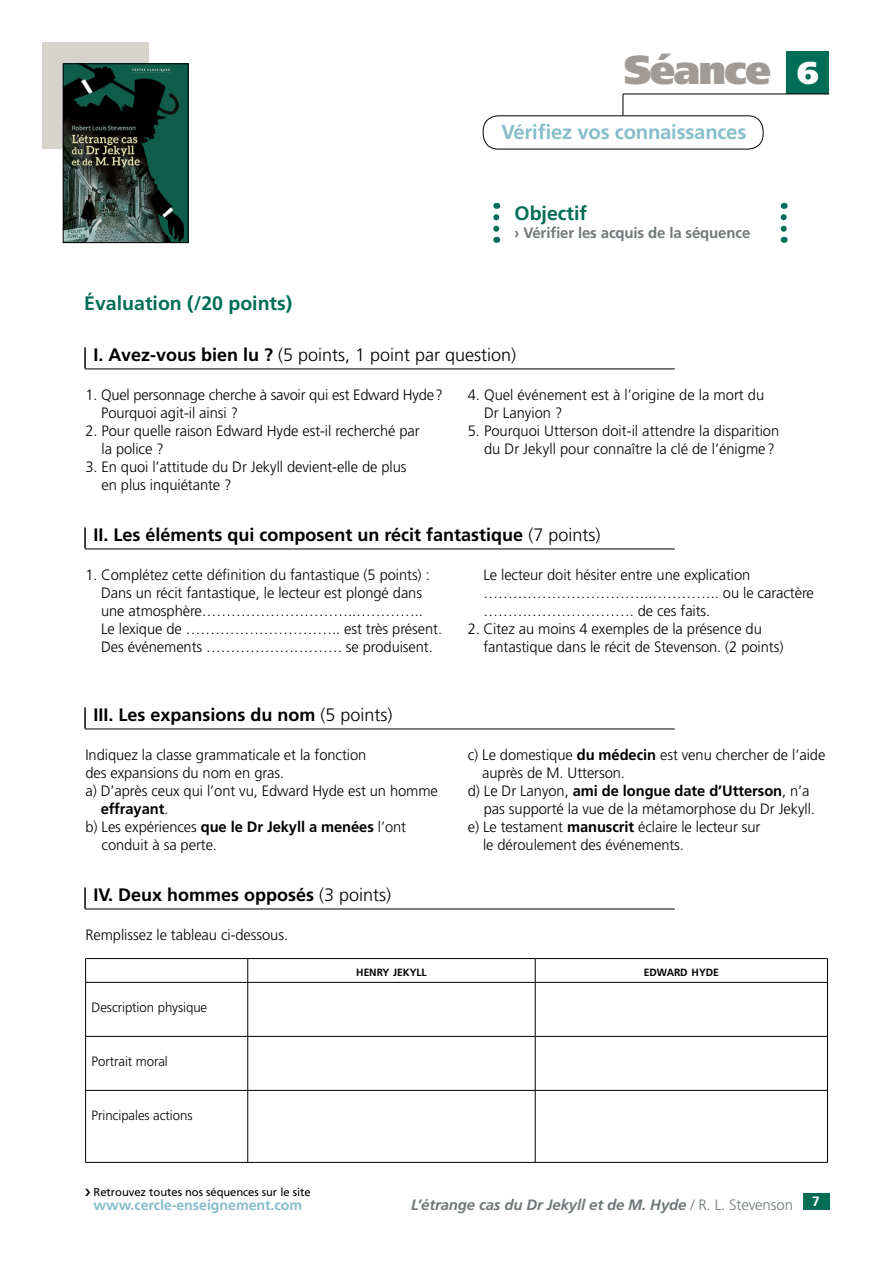
<style>
.page{position:relative;width:893px;height:1263px;background:#fff}
.page>*{position:absolute;margin:0;border:0;box-sizing:border-box;transform-origin:0 0}
.t1{font:900 40.5px "Frutiger LT Std";letter-spacing:-.04em;color:#a09b97}
.t2{font:700 20.25px "Frutiger LT Std";letter-spacing:-.01em;color:#85bdca}
.t3{font:700 19.5px "Frutiger LT Std";color:#006d56}
.t4{font:700 18px "Frutiger LT Std";color:#000}
.t5{font:300 18px "Frutiger LT Std";color:#000}
.t6{font:300 15px/18px "Frutiger LT Std";letter-spacing:-.005em;color:#000}
.t7{font:700 15px "Frutiger LT Std";letter-spacing:-.005em;color:#000}
.t8{font:italic 700 15px "Frutiger LT Std";letter-spacing:-.01em;color:#707879}
.t9{font:700 15px "Frutiger LT Std";letter-spacing:-.01em;color:#707879}
.t10{font:700 14.25px "Frutiger LT Std";letter-spacing:-.005em;color:#85bdca}
.t11{font:300 13.5px "Frutiger LT Std";letter-spacing:-.005em;color:#000}
.t12{font:700 13.5px "Frutiger LT Std";color:#fff}
.t13{font:11.25px "Frutiger LT Std";letter-spacing:-.005em;color:#000}
.t14{font:700 10.5px "Frutiger LT Std";letter-spacing:-.005em;color:#000}
.s1{font-size:31.5px;color:#fff}
.s2{font-weight:700}
.s3{font-weight:300}
.s4{font-weight:300;font-style:normal}
</style>
<div class="page">
<div style="left:43px;top:43px;width:106px;height:106px;background:#d5d3ca"></div>
<img style="left:65px;top:66px;width:121px;height:175px">
<div style="left:63px;top:64px;width:125px;height:179px;border:1px solid #000"></div>
<div style="left:803px;top:1193px;width:26px;height:17px;background:#006d56"></div>
<hr style="left:85px;top:369px;width:590px;height:1px;background:#000">
<hr style="left:85px;top:729px;width:590px;height:1px;background:#000">
<hr style="left:85px;top:549px;width:590px;height:1px;background:#000">
<hr style="left:85px;top:909px;width:590px;height:1px;background:#000">
<hr style="left:84px;top:347px;width:2px;height:22px;background:#000">
<hr style="left:84px;top:707px;width:2px;height:22px;background:#000">
<hr style="left:84px;top:527px;width:2px;height:22px;background:#000">
<hr style="left:84px;top:887px;width:2px;height:22px;background:#000">
<div style="left:787px;top:51px;width:42px;height:43px;background:#006d56"></div>
<svg style="left:623px;top:95px;width:1px;height:20px"></svg>
<hr style="left:623px;top:94px;width:206px;height:1px;background:#000">
<div style="left:483px;top:115px;width:280px;height:34px;border:1px solid #000;border-radius:15px"></div>
<svg style="left:493px;top:217px;width:6px;height:26px"></svg>
<svg style="left:781px;top:217px;width:6px;height:26px"></svg>
<hr style="left:85px;top:958px;width:163px;height:1px;background:#000">
<svg style="left:85px;top:959px;width:1px;height:23px"></svg>
<hr style="left:248px;top:958px;width:287px;height:1px;background:#000">
<svg style="left:247px;top:959px;width:1px;height:23px"></svg>
<hr style="left:535px;top:958px;width:293px;height:1px;background:#000">
<svg style="left:535px;top:959px;width:1px;height:23px"></svg>
<svg style="left:827px;top:959px;width:1px;height:23px"></svg>
<hr style="left:85px;top:982px;width:163px;height:1px;background:#000">
<hr style="left:85px;top:982px;width:1px;height:54px;background:#000">
<hr style="left:248px;top:982px;width:287px;height:1px;background:#000">
<hr style="left:247px;top:982px;width:1px;height:54px;background:#000">
<hr style="left:535px;top:982px;width:293px;height:1px;background:#000">
<hr style="left:535px;top:982px;width:1px;height:54px;background:#000">
<hr style="left:827px;top:982px;width:1px;height:54px;background:#000">
<hr style="left:85px;top:1036px;width:163px;height:1px;background:#000">
<hr style="left:85px;top:1036px;width:1px;height:54px;background:#000">
<hr style="left:248px;top:1036px;width:287px;height:1px;background:#000">
<hr style="left:247px;top:1036px;width:1px;height:54px;background:#000">
<hr style="left:535px;top:1036px;width:293px;height:1px;background:#000">
<hr style="left:535px;top:1036px;width:1px;height:54px;background:#000">
<hr style="left:827px;top:1036px;width:1px;height:54px;background:#000">
<hr style="left:85px;top:1090px;width:163px;height:1px;background:#000">
<hr style="left:85px;top:1090px;width:1px;height:72px;background:#000">
<hr style="left:248px;top:1090px;width:287px;height:1px;background:#000">
<hr style="left:247px;top:1090px;width:1px;height:72px;background:#000">
<hr style="left:535px;top:1090px;width:293px;height:1px;background:#000">
<hr style="left:535px;top:1090px;width:1px;height:72px;background:#000">
<hr style="left:827px;top:1090px;width:1px;height:72px;background:#000">
<hr style="left:85px;top:1162px;width:163px;height:1px;background:#000">
<hr style="left:248px;top:1162px;width:287px;height:1px;background:#000">
<hr style="left:535px;top:1162px;width:293px;height:1px;background:#000">
<h1 class="t1" style="left:624px;top:45px;width:196px">Séance <span class="s1">6</span></h1>
<h2 class="t2" style="left:501px;top:120px;width:246px">Vérifiez vos connaissances</h2>
<h3 class="t3" style="left:84px;top:292px;width:210px">Évaluation (/20 points)</h3>
<h3 class="t3" style="left:515px;top:202px;width:74px">Objectif</h3>
<p class="t9" style="left:515px;top:224px;width:237px">› Vérifier les acquis de la séquence</p>
<p class="t5" style="left:94px;top:345px;width:424px"><span class="s2">I. Avez-vous bien lu ?</span> (5 points, 1 point par question)</p>
<p class="t6" style="left:101px;top:386px;width:343px;text-indent:-16px">1. Quel personnage cherche à savoir qui est Edward Hyde?<br>Pourquoi agit-il ainsi ?</p>
<p class="t6" style="left:102px;top:422px;width:320px;text-indent:-16px">2. Pour quelle raison Edward Hyde est-il recherché par la police ?</p>
<p class="t6" style="left:102px;top:458px;width:306px;text-indent:-16px">3. En quoi l’attitude du Dr Jekyll devient-elle de plus en plus inquiétante ?</p>
<p class="t6" style="left:484px;top:386px;width:282px;text-indent:-16px">4. Quel événement est à l’origine de la mort du<br>Dr Lanyion ?</p>
<p class="t6" style="left:468px;top:422px;width:313px;text-align:right">5. Pourquoi Utterson doit-il attendre la disparition du Dr Jekyll pour connaître la clé de l’énigme ?</p>
<p class="t4" style="left:94px;top:524px;width:508px">II. Les éléments qui composent un récit fantastique <span class="s3">(7 points)</span></p>
<p class="t6" style="left:101px;top:566px;width:342px;text-indent:-16px">1. Complétez cette définition du fantastique (5 points) :<br>Dans un récit fantastique, le lecteur est plongé dans une atmosphère…………………………..…………..<br>Le lexique de ………………………….. est très présent.<br>Des événements ………………………. se produisent.</p>
<p class="t6" style="left:483px;top:566px;width:332px">Le lecteur doit hésiter entre une explication ……………………………..………….. ou le caractère …………………………. de ces faits.</p>
<p class="t6" style="left:483px;top:620px;width:301px;text-indent:-16px">2. Citez au moins 4 exemples de la présence du fantastique dans le récit de Stevenson. (2 points)</p>
<p class="t4" style="left:94px;top:704px;width:301px">III. Les expansions du nom <span class="s3">(5 points)</span></p>
<p class="t6" style="left:85px;top:746px;width:282px">Indiquez la classe grammaticale et la fonction</p>
<p class="t6" style="left:85px;top:764px;width:200px">des expansions du nom en gras.</p>
<p class="t6" style="left:85px;top:782px;width:354px">a) D’après ceux qui l’ont vu, Edward Hyde est un homme</p>
<p class="t7" style="left:101px;top:800px;width:69px">effrayant<span class="s3">.</span></p>
<p class="t6" style="left:85px;top:818px;width:322px">b) Les expériences <span class="s2">que le Dr Jekyll a menées</span> l’ont</p>
<p class="t6" style="left:102px;top:836px;width:117px">conduit à sa perte.</p>
<p class="t4" style="left:94px;top:884px;width:299px">IV. Deux hommes opposés <span class="s3">(3 points)</span></p>
<p class="t6" style="left:85px;top:926px;width:204px">Remplissez le tableau ci-dessous.</p>
<p class="t6" style="left:468px;top:746px;width:359px">c) Le domestique <span class="s2">du médecin</span> est venu chercher de l’aide</p>
<p class="t6" style="left:482px;top:764px;width:144px">auprès de M. Utterson.</p>
<p class="t7" style="left:468px;top:782px;width:343px"><span class="s3">d) Le Dr Lanyon,</span> ami de longue date d’Utterson<span class="s3">, n’a</span></p>
<p class="t6" style="left:484px;top:800px;width:333px">pas supporté la vue de la métamorphose du Dr Jekyll.</p>
<p class="t6" style="left:468px;top:818px;width:294px">e) Le testament <span class="s2">manuscrit</span> éclaire le lecteur sur</p>
<p class="t6" style="left:483px;top:836px;width:202px">le déroulement des événements.</p>
<p class="t11" style="left:92px;top:1000px;width:117px">Description physique</p>
<p class="t11" style="left:92px;top:1054px;width:78px">Portrait moral</p>
<p class="t11" style="left:92px;top:1108px;width:102px">Principales actions</p>
<p class="t14" style="left:356px;top:966px;width:72px">HENRY JEKYLL</p>
<p class="t14" style="left:644px;top:966px;width:76px">EDWARD HYDE</p>
<p class="t13" style="left:94px;top:1186px;width:219px">Retrouvez toutes nos séquences sur le site</p>
<p class="t10" style="left:94px;top:1197px;width:210px">www.cercle-enseignement.com</p>
<p class="t12" style="left:812px;top:1194px;width:9px">7</p>
<p class="t8" style="left:411px;top:1196px;width:383px">L’étrange cas du Dr Jekyll et de M. Hyde <span class="s4">/ R. L. Stevenson</span></p>
</div>
